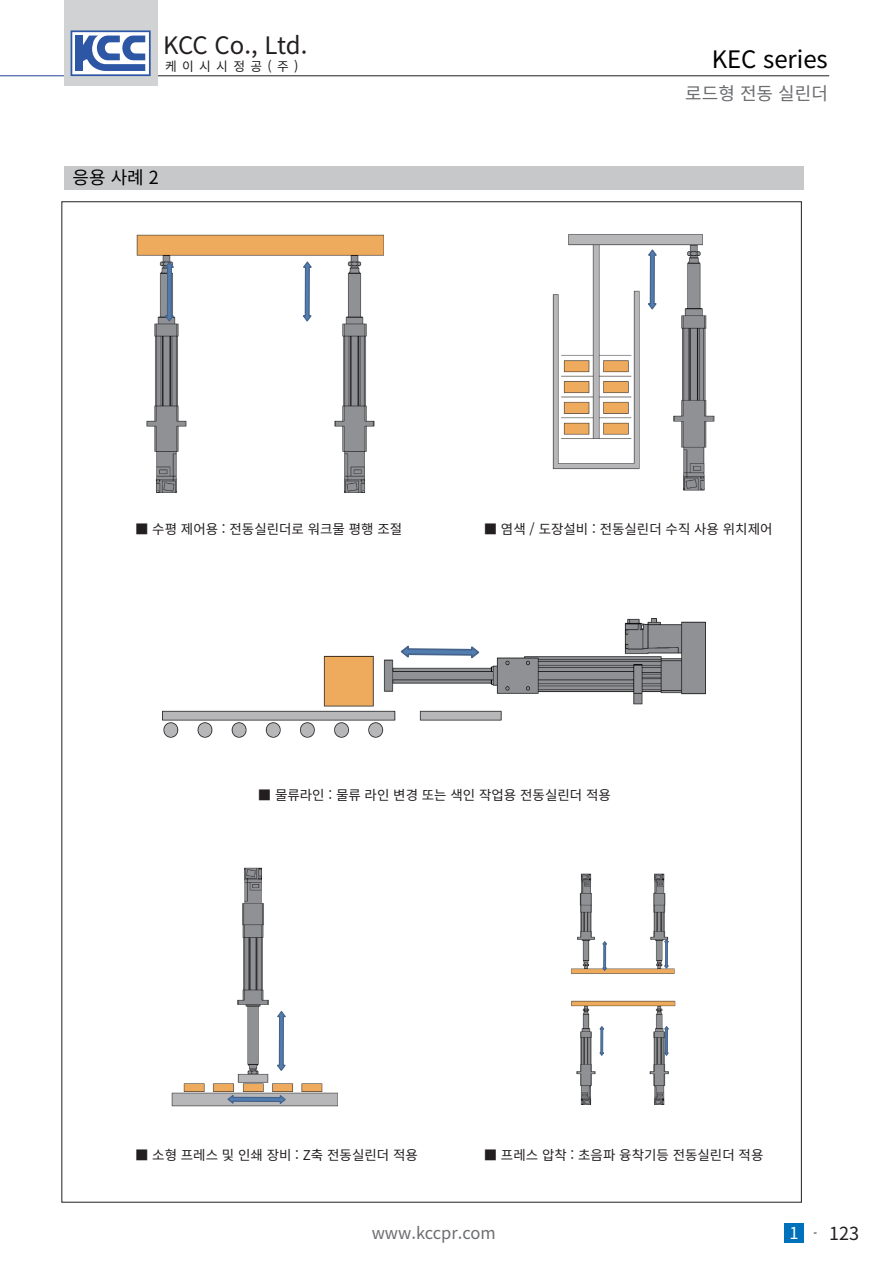
<style>
.page{position:relative;width:893px;height:1263px;background:#fff}
.page>*{position:absolute;margin:0;border:0;box-sizing:border-box;transform-origin:0 0}
.t1{font:24px "Noto Sans KR";letter-spacing:-.02em;color:#231f20}
.t2{font:24px "Noto Sans KR";color:#000}
.t3{font:18px "Noto Sans KR";color:#6c6d70}
.t4{font:18px "Noto Sans KR";color:#231f20}
.t5{font:18px "Noto Sans KR";color:#000}
.t6{font:16.5px "Noto Sans KR";color:#6c6d70}
.t7{font:13.5px "Noto Sans KR";color:#231f20}
.t8{font:12.75px "Noto Sans KR";letter-spacing:.42em;color:#231f20}
.s1{font-size:16.5px;color:#fff}
</style>
<div class="page">
<div style="left:784px;top:1223px;width:20px;height:20px;background:#0072bc"></div>
<hr style="left:0;top:75px;width:64px;height:1px;background:#223f99">
<hr style="left:157px;top:75px;width:672px;height:1px;background:#231f20">
<div style="left:64px;top:0;width:93px;height:85px;background:#d1d2d4"></div>
<svg style="left:71px;top:30px;width:80px;height:46px;background:#8ba1cd"></svg>
<div style="left:64px;top:166px;width:740px;height:23px;background:#c7c8ca"></div>
<img style="left:137px;top:234px;width:247px;height:259px">
<img style="left:552px;top:234px;width:162px;height:257px">
<svg style="left:301px;top:260px;width:13px;height:63px"></svg>
<svg style="left:163px;top:260px;width:13px;height:63px"></svg>
<svg style="left:646px;top:248px;width:13px;height:63px"></svg>
<img style="left:162px;top:618px;width:544px;height:120px">
<svg style="left:399px;top:643px;width:82px;height:18px"></svg>
<img style="left:172px;top:867px;width:166px;height:239px">
<img style="left:571px;top:873px;width:104px;height:232px">
<svg style="left:275px;top:1010px;width:13px;height:62px"></svg>
<svg style="left:226px;top:1093px;width:61px;height:13px"></svg>
<svg style="left:602px;top:941px;width:6px;height:30px"></svg>
<svg style="left:663px;top:938px;width:7px;height:31px"></svg>
<svg style="left:599px;top:1026px;width:6px;height:30px"></svg>
<svg style="left:663px;top:1026px;width:7px;height:30px"></svg>
<h1 class="t1" style="left:163px;top:32px;width:146px">KCC Co., Ltd.</h1>
<p class="t8" style="left:165px;top:59px;width:135px">케이시시정공(주)</p>
<p class="t5" style="left:73px;top:168px;width:88px">응용 사례 2</p>
<h1 class="t2" style="left:712px;top:46px;width:118px">KEC series</h1>
<h2 class="t3" style="left:685px;top:84px;width:144px">로드형 전동 실린더</h2>
<p class="t7" style="left:135px;top:522px;width:269px">■ 수평 제어용 : 전동실린더로 워크물 평행 조절</p>
<p class="t7" style="left:484px;top:522px;width:290px">■ 염색 / 도장설비 : 전동실린더 수직 사용 위치제어</p>
<p class="t7" style="left:258px;top:787px;width:355px">■ 물류라인 : 물류 라인 변경 또는 색인 작업용 전동실린더 적용</p>
<p class="t7" style="left:135px;top:1147px;width:284px">■ 소형 프레스 및 인쇄 장비 : Z축 전동실린더 적용</p>
<p class="t7" style="left:484px;top:1147px;width:281px">■ 프레스 압착 : 초음파 융착기등 전동실린더 적용</p>
<p class="t6" style="left:372px;top:1224px;width:125px">www.kccpr.com</p>
<h2 class="t4" style="left:789px;top:1223px;width:71px"><span class="s1">1</span> <sup>-</sup> 123</h2>
</div>
